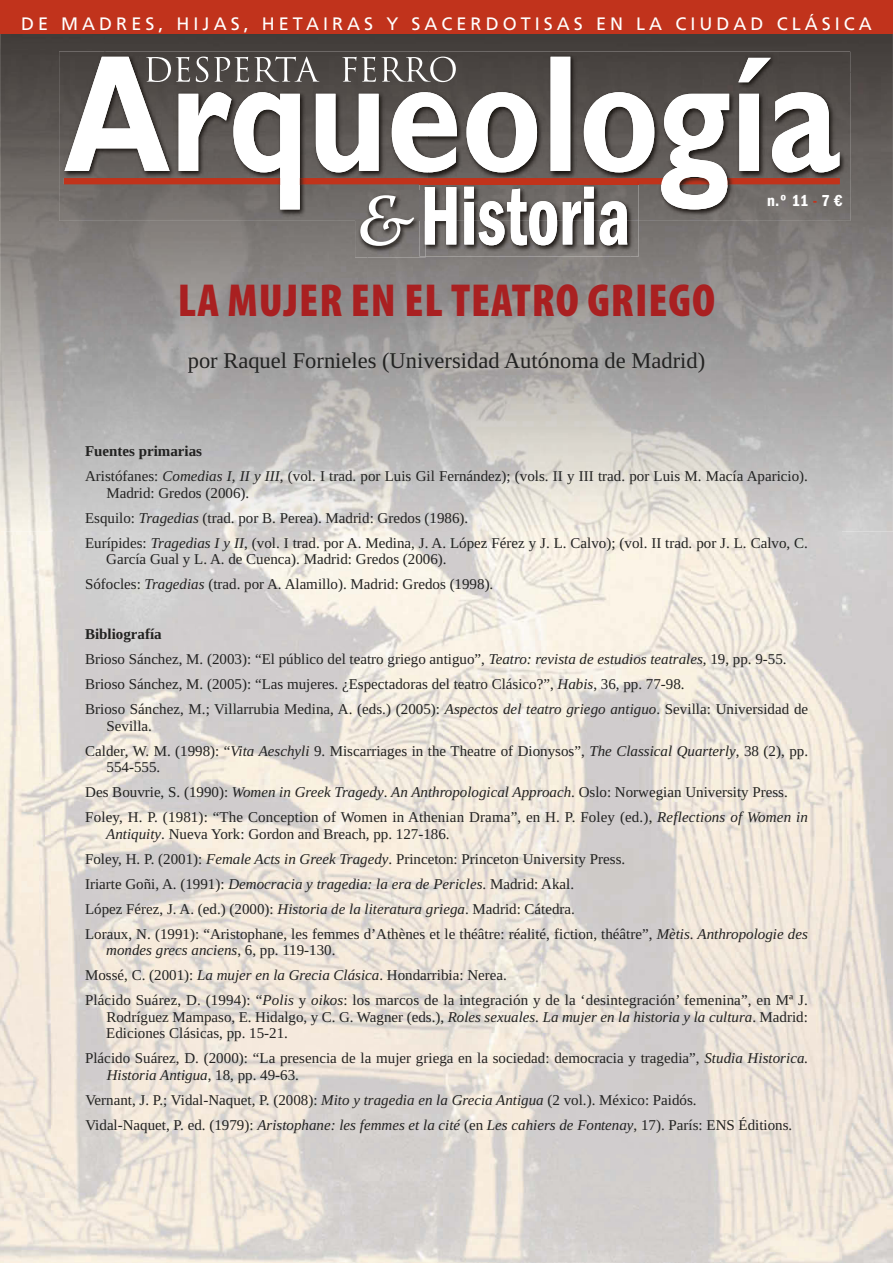
<style>
.page{position:relative;width:893px;height:1263px;background:#fff}
.page>*{position:absolute;margin:0;border:0;box-sizing:border-box;transform-origin:0 0}
.t1{font:900 condensed 46.5px "Myriad Pro";letter-spacing:.02em;color:#a92021}
.t2{font:22.5px "Liberation Serif";color:#222221}
.t3{font:18px "Frutiger LT Std";letter-spacing:.225em;color:#fff}
.t4{font:600 condensed 16.5px "Franklin Gothic LT";color:#fff}
.t5{font:15px/25px "Liberation Serif";color:#222221}
.s1{color:#c1331c}
.s2{font-weight:700}
.s3{font-style:italic}
</style>
<div class="page">
<img style="left:0;top:532px;width:51px;height:731px">
<img style="left:842px;top:532px;width:51px;height:731px">
<img style="left:51px;top:532px;width:684px;height:731px">
<img style="left:735px;top:532px;width:107px;height:731px">
<img style="left:0;top:34px;width:105px;height:498px">
<div style="left:105px;top:34px;width:788px;height:38px;background:#423d3a"></div>
<img style="left:841px;top:72px;width:52px;height:460px">
<img style="left:105px;top:221px;width:262px;height:311px">
<img style="left:631px;top:221px;width:210px;height:311px">
<img style="left:367px;top:257px;width:264px;height:275px">
<img style="left:59px;top:52px;width:369px;height:169px">
<img style="left:428px;top:52px;width:422px;height:126px">
<img style="left:638px;top:178px;width:212px;height:43px">
<svg style="left:64px;top:57px;width:775px;height:152px"></svg>
<svg style="left:146px;top:57px;width:310px;height:25px"></svg>
<div style="left:0;top:0;width:893px;height:34px;background:#c1331c"></div>
<img style="left:355px;top:221px;width:283px;height:36px">
<img style="left:420px;top:182px;width:218px;height:39px">
<svg style="left:425px;top:187px;width:202px;height:58px"></svg>
<img style="left:355px;top:190px;width:65px;height:31px">
<img style="left:420px;top:190px;width:6px;height:67px">
<img style="left:425px;top:190px;width:1px;height:54px">
<svg style="left:360px;top:195px;width:54px;height:51px"></svg>
<p class="t3" style="left:21px;top:16px;width:852px">DE MADRES, HIJAS, HETAIRAS Y SACERDOTISAS EN LA CIUDAD CLÁSICA</p>
<h1 class="t1" style="left:178px;top:284px;width:539px">LA MUJER EN EL TEATRO GRIEGO</h1>
<h2 class="t2" style="left:188px;top:347px;width:519px">por Raquel Fornieles (Universidad Autónoma de Madrid)</h2>
<p class="t4" style="left:767px;top:191px;width:77px">n.º 11 <span class="s1">-</span> 7 €</p>
<p class="t5" style="left:85px;top:439px;width:724px"><span class="s2">Fuentes primarias<br></span>Aristófanes: <span class="s3">Comedias I, II y III</span>, (vol. I trad. por Luis Gil Fernández); (vols. II y III trad. por Luis M. Macía Aparicio).</p>
<p class="t5" style="left:85px;top:480px;width:724px;text-indent:21px">Madrid: Gredos (2006).<br>Esquilo: <span class="s3">Tragedias</span> (trad. por B. Perea). Madrid: Gredos (1986).<br>Eurípides: <span class="s3">Tragedias I y II</span>, (vol. I trad. por A. Medina, J. A. López Férez y J. L. Calvo); (vol. II trad. por J. L. Calvo, C.</p>
<p class="t5" style="left:85px;top:547px;width:410px;text-indent:21px">García Gual y L. A. de Cuenca). Madrid: Gredos (2006).<br>Sófocles: <span class="s3">Tragedias</span> (trad. por A. Alamillo). Madrid: Gredos (1998).</p>
<p class="t5" style="left:85px;top:622px;width:725px"><span class="s2">Bibliografía<br></span>Brioso Sánchez, M. (2003): “El público del teatro griego antiguo”, <span class="s3">Teatro: revista de estudios teatrales</span>, 19, pp. 9-55.<br>Brioso Sánchez, M. (2005): “Las mujeres. ¿Espectadoras del teatro Clásico?”, <span class="s3">Habis</span>, 36, pp. 77-98.<br>Brioso Sánchez, M.; Villarrubia Medina, A. (eds.) (2005): <span class="s3">Aspectos del teatro griego antiguo</span>. Sevilla: Universidad de</p>
<p class="t5" style="left:85px;top:713px;width:724px;text-indent:21px">Sevilla.<br>Calder, W. M. (1998): “<span class="s3">Vita Aeschyli</span> 9. Miscarriages in the Theatre of Dionysos”, <span class="s3">The Classical Quarterly</span>, 38 (2), pp.</p>
<p class="t5" style="left:85px;top:755px;width:724px;text-indent:21px">554-555.<br>Des Bouvrie, S. (1990): <span class="s3">Women in Greek Tragedy</span>. <span class="s3">An Anthropological Approach</span>. Oslo: Norwegian University Press.<br>Foley, H. P. (1981): “The Conception of Women in Athenian Drama”, en H. P. Foley (ed.), <span class="s3">Reflections of Women in</span></p>
<p class="t5" style="left:85px;top:821px;width:724px;text-indent:21px"><span class="s3">Antiquity</span>. Nueva York: Gordon and Breach, pp. 127-186.<br>Foley, H. P. (2001): <span class="s3">Female Acts in Greek Tragedy</span>. Princeton: Princeton University Press.<br>Iriarte Goñi, A. (1991): <span class="s3">Democracia y tragedia: la era de Pericles</span>. Madrid: Akal.<br>López Férez, J. A. (ed.) (2000): <span class="s3">Historia de la literatura griega</span>. Madrid: Cátedra.<br>Loraux, N. (1991): “Aristophane, les femmes d’Athènes et le théâtre: réalité, fiction, théâtre”, <span class="s3">Mètis. Anthropologie des</span></p>
<p class="t5" style="left:85px;top:938px;width:724px;text-indent:21px"><span class="s3">mondes grecs anciens</span>, 6, pp. 119-130.<br>Mossé, C. (2001): <span class="s3">La mujer en la Grecia Clásica</span>. Hondarribia: Nerea.<br>Plácido Suárez, D. (1994): “<span class="s3">Polis</span> y <span class="s3">oikos</span>: los marcos de la integración y de la ‘desintegración’ femenina”, en Mª J.</p>
<p class="t5" style="left:106px;top:1008px;width:703px;line-height:16.5px">Rodríguez Mampaso, E. Hidalgo, y C. G. Wagner (eds.), <span class="s3">Roles sexuales. La mujer en la historia y la cultura</span>. Madrid:<br>Ediciones Clásicas, pp. 15-21.</p>
<p class="t5" style="left:107px;top:1050px;width:703px;line-height:16.5px;text-indent:-22px">Plácido Suárez, D. (2000): “La presencia de la mujer griega en la sociedad: democracia y tragedia”, <span class="s3">Studia Historica.<br>Historia Antigua</span>, 18, pp. 49-63.</p>
<p class="t5" style="left:85px;top:1087px;width:708px">Vernant, J. P.; Vidal-Naquet, P. (2008): <span class="s3">Mito y tragedia en la Grecia Antigua</span> (2 vol.). México: Paidós.<br>Vidal-Naquet, P. ed. (1979): <span class="s3">Aristophane: les femmes et la cité</span> (en <span class="s3">Les cahiers de Fontenay</span>, 17). París: ENS Éditions.</p>
</div>
